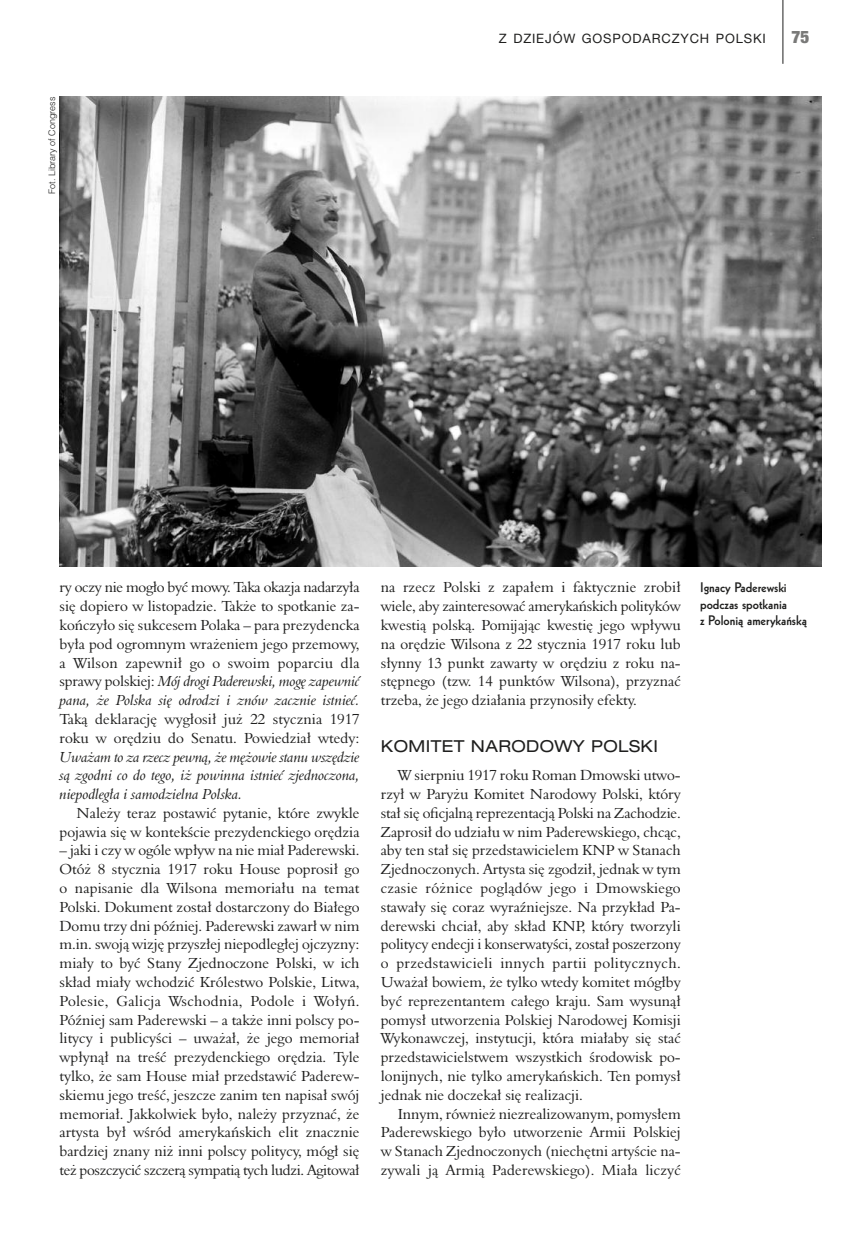
<style>
.page{position:relative;width:851px;height:1234px;background:#fff}
.page>*{position:absolute;margin:0;border:0;box-sizing:border-box;transform-origin:0 0}
.t1{font:900 condensed 17.25px "Helvetica Neue LT Com";color:#797978}
.t2{font:expanded 16.5px "Helvetica Neue LT Com";letter-spacing:.025em;color:#1f1f1e}
.t3{font:15px/18.8px "Aldine 401 EU";color:#1f1f1e;text-align:justify}
.t4{font:italic 15px/18.8px "Aldine 401 EU";color:#1f1f1e;text-align:justify}
.t5{font:700 13.5px/16.2px "Geometric 231 EU";color:#1f1f1e}
.t6{font:12.9px "Helvetica Neue LT Com";letter-spacing:.065em;color:#1f1f1e}
.t7{font:300 9px "Helvetica";color:#1f1f1e}
.s1{font-style:italic}
</style>
<div class="page">
<hr style="left:782px;top:0;width:1px;height:64px;background:#1f1f1e">
<img style="left:60px;top:97px;width:761px;height:469px">
<p class="t7" style="left:44px;top:194px;width:99px;rotate:-90deg">Fot. Library of Congress</p>
<p class="t6" style="left:499px;top:30px;width:268px">Z DZIEJÓW GOSPODARCZYCH POLSKI</p>
<p class="t1" style="left:791px;top:27px;width:19px">75</p>
<p class="t3" style="left:60px;top:578px;width:301px">ry oczy nie mogło być mowy. Taka okazja nadarzyła się dopiero w listopadzie. Także to spotkanie za&shy;kończyło się sukcesem Polaka – para prezydencka była pod ogromnym wrażeniem jego przemowy, a Wilson zapewnił go o swoim poparciu dla sprawy polskiej: <span class="s1">Mój drogi Paderewski, mogę zapewnić pana, że Polska się odrodzi i znów zacznie istnieć.</span></p>
<p class="t3" style="left:60px;top:709px;width:301px">Taką deklarację wygłosił już 22 stycznia 1917 roku w orędziu do Senatu. Powiedział wtedy:</p>
<p class="t4" style="left:60px;top:747px;width:301px">Uważam to za rzecz pewną, że mężowie stanu wszędzie są zgodni co do tego, iż powinna istnieć zjednoczona, niepodległa i samodzielna Polska.</p>
<p class="t3" style="left:60px;top:803px;width:301px;text-align:right">Należy teraz postawić pytanie, które zwykle pojawia się w kontekście prezydenckiego orędzia</p>
<p class="t3" style="left:60px;top:840px;width:301px">– jaki i czy w ogóle wpływ na nie miał Paderewski.<br>Otóż 8 stycznia 1917 roku House poprosił go o napisanie dla Wilsona memoriału na temat Polski. Dokument został dostarczony do Białego Domu trzy dni później. Paderewski zawarł w nim m.in. swoją wizję przyszłej niepodległej ojczyzny: miały to być Stany Zjednoczone Polski, w ich skład miały wchodzić Królestwo Polskie, Litwa, Polesie, Galicja Wschodnia, Podole i Wołyń.<br>Później sam Paderewski – a także inni polscy po&shy;litycy i publicyści – uważał, że jego memoriał wpłynął na treść prezydenckiego orędzia. Tyle tylko, że sam House miał przedstawić Paderew&shy;skiemu jego treść, jeszcze zanim ten napisał swój memoriał. Jakkolwiek było, należy przyznać, że artysta był wśród amerykańskich elit znacznie bardziej znany niż inni polscy politycy, mógł się też poszczycić szczerą sympatią tych ludzi. Agitował</p>
<p class="t3" style="left:381px;top:578px;width:301px">na rzecz Polski z zapałem i faktycznie zrobił wiele, aby zainteresować amerykańskich polityków kwestią polską. Pomĳając kwestię jego wpływu na orędzie Wilsona z 22 stycznia 1917 roku lub słynny 13 punkt zawarty w orędziu z roku na&shy;stępnego (tzw. 14 punktów Wilsona), przyznać trzeba, że jego działania przynosiły efekty.</p>
<p class="t2" style="left:381px;top:735px;width:279px">KOMITET NARODOWY POLSKI</p>
<p class="t3" style="left:381px;top:765px;width:301px;text-indent:17px">W sierpniu 1917 roku Roman Dmowski utwo&shy;rzył w Paryżu Komitet Narodowy Polski, który stał się oficjalną reprezentacją Polski na Zachodzie.<br>Zaprosił do udziału w nim Paderewskiego, chcąc, aby ten stał się przedstawicielem KNP w Stanach Zjednoczonych. Artysta się zgodził, jednak w tym czasie różnice poglądów jego i Dmowskiego stawały się coraz wyraźniejsze. Na przykład Pa&shy;derewski chciał, aby skład KNP, który tworzyli politycy endecji i konserwatyści, został poszerzony o przedstawicieli innych partii politycznych.<br>Uważał bowiem, że tylko wtedy komitet mógłby być reprezentantem całego kraju. Sam wysunął pomysł utworzenia Polskiej Narodowej Komisji Wykonawczej, instytucji, która miałaby się stać przedstawicielstwem wszystkich środowisk po&shy;lonĳnych, nie tylko amerykańskich. Ten pomysł jednak nie doczekał się realizacji.</p>
<p class="t3" style="left:381px;top:1103px;width:301px;text-indent:17px">Innym, również niezrealizowanym, pomysłem Paderewskiego było utworzenie Armii Polskiej w Stanach Zjednoczonych (niechętni artyście na&shy;zywali ją Armią Paderewskiego). Miała liczyć</p>
<p class="t5" style="left:700px;top:579px;width:108px">Ignacy Paderewski podczas spotkania<br>z Polonią amerykańską</p>
</div>
